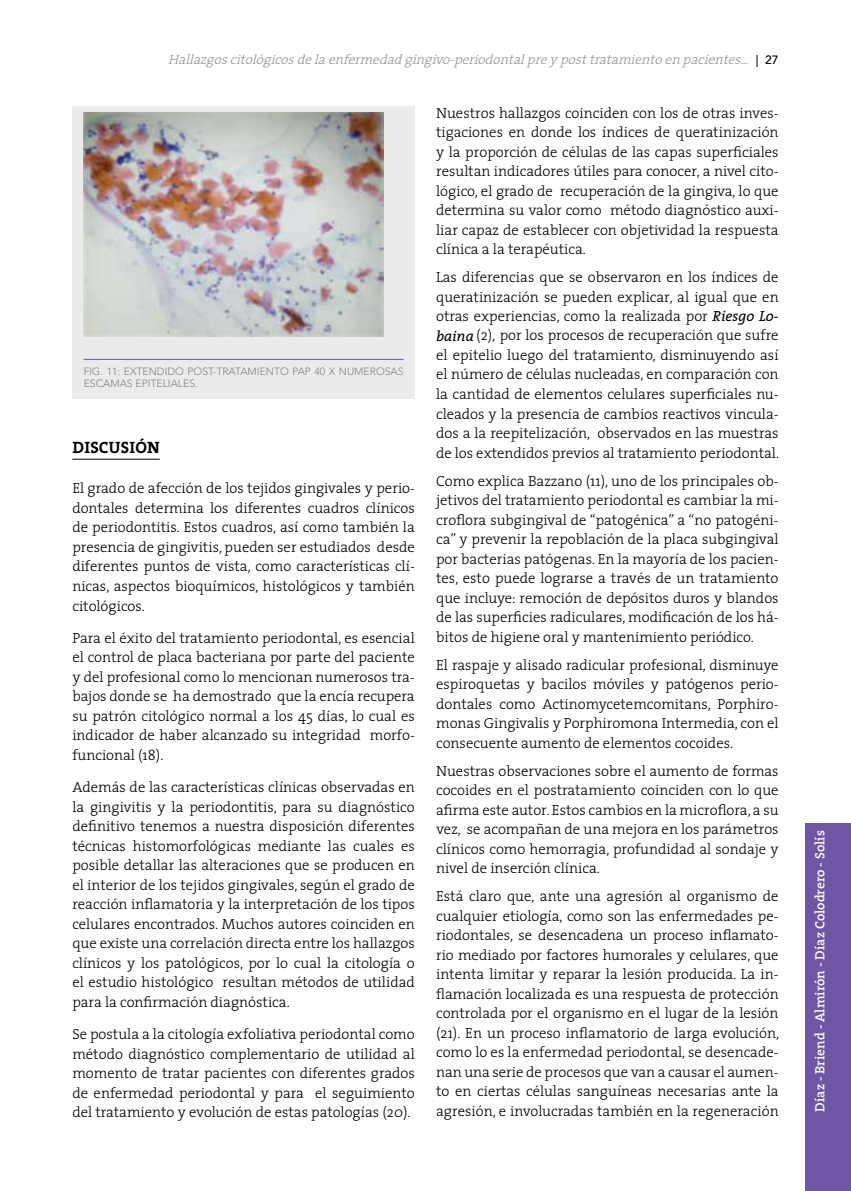
<style>
.page{position:relative;width:851px;height:1191px;background:#fff}
.page>*{position:absolute;margin:0;border:0;box-sizing:border-box;transform-origin:0 0}
.t1{font:700 16.5px "The Serif";letter-spacing:.015em;color:#000}
.t2{font:300 14.7px/19.5px "The Serif";color:#000;text-align:justify}
.t3{font:italic 300 13.5px "The Serif";color:#939598}
.t4{font:600 13.5px "The Serif";color:#fff}
.t5{font:300 10.5px/12.6px "Avenir LT Std";color:#808285}
.s1{font-family:"Avenir LT Std";font-weight:500;font-style:normal;font-size:12px;color:#000}
.s2{font-weight:400;font-style:italic}
</style>
<div class="page">
<div style="left:805px;top:823px;width:45px;height:368px;background:#6f56a4"></div>
<hr style="left:72px;top:459px;width:88px;height:1px;background:#000">
<div style="left:72px;top:106px;width:343px;height:293px;background:#ebebec"></div>
<img style="left:84px;top:113px;width:299px;height:223px">
<hr style="left:83px;top:359px;width:320px;height:1px;background:#6f56a4">
<p class="t3" style="left:168px;top:49px;width:612px">Hallazgoscitológicosdelaenfermedadgingivo-periodontalpreyposttratamientoenpacientes... <span class="s1">| 2 7</span></p>
<p class="t5" style="left:84px;top:365px;width:321px">FIG. 11: EXTENDIDO POST-TRATAMIENTO PAP 40 X NUMEROSAS<br>ESCAMAS EPITELIALES.</p>
<p class="t1" style="left:72px;top:433px;width:89px">DISCUSIÓN</p>
<p class="t2" style="left:72px;top:478px;width:344px">El grado de afección de los tejidos gingivales y perio&shy;dontales determina los diferentes cuadros clínicos de periodontitis. Estos cuadros, así como también la presencia de gingivitis, pueden ser estudiados desde diferentes puntos de vista, como características clí&shy;nicas, aspectos bioquímicos, histológicos y también citológicos.</p>
<p class="t2" style="left:72px;top:627px;width:344px">Para el éxito del tratamiento periodontal, es esencial el control de placa bacteriana por parte del paciente y del profesional como lo mencionan numerosos tra&shy;bajos donde se ha demostrado que la encía recupera su patrón citológico normal a los 45 días, lo cual es indicador de haber alcanzado su integridad morfo&shy;funcional (18).</p>
<p class="t2" style="left:72px;top:777px;width:344px">Además de las características clínicas observadas en la gingivitis y la periodontitis, para su diagnóstico definitivo tenemos a nuestra disposición diferentes técnicas histomorfológicas mediante las cuales es posible detallar las alteraciones que se producen en el interior de los tejidos gingivales, según el grado de reacción inflamatoria y la interpretación de los tipos celulares encontrados. Muchos autores coinciden en que existe una correlación directa entre los hallazgos clínicos y los patológicos, por lo cual la citología o el estudio histológico resultan métodos de utilidad para la confirmación diagnóstica.</p>
<p class="t2" style="left:72px;top:1023px;width:344px">Se postula a la citología exfoliativa periodontal como método diagnóstico complementario de utilidad al momento de tratar pacientes con diferentes grados de enfermedad periodontal y para el seguimiento del tratamiento y evolución de estas patologías (20).</p>
<p class="t2" style="left:436px;top:102px;width:344px">Nuestros hallazgos coinciden con los de otras inves&shy;tigaciones en donde los índices de queratinización y la proporción de células de las capas superficiales resultan indicadores útiles para conocer, a nivel cito&shy;lógico, el grado de recuperación de la gingiva, lo que determina su valor como método diagnóstico auxi&shy;liar capaz de establecer con objetividad la respuesta clínica a la terapéutica.</p>
<p class="t2" style="left:436px;top:267px;width:344px">Las diferencias que se observaron en los índices de queratinización se pueden explicar, al igual que en otras experiencias, como la realizada por <span class="s2">Riesgo Lo&shy;baina</span> (2), por los procesos de recuperación que sufre el epitelio luego del tratamiento, disminuyendo así el número de células nucleadas, en comparación con la cantidad de elementos celulares superficiales nu&shy;cleados y la presencia de cambios reactivos vincula&shy;dos a la reepitelización, observados en las muestras de los extendidos previos al tratamiento periodontal.</p>
<p class="t2" style="left:436px;top:470px;width:344px">Como explica Bazzano (11), uno de los principales ob&shy;jetivos del tratamiento periodontal es cambiar la mi&shy;croflora subgingival de “patogénica” a “no patogéni&shy;ca” y prevenir la repoblación de la placa subgingival por bacterias patógenas. En la mayoría de los pacien&shy;tes, esto puede lograrse a través de un tratamiento que incluye: remoción de depósitos duros y blandos de las superficies radiculares, modificación de los há&shy;bitos de higiene oral y mantenimiento periódico.</p>
<p class="t2" style="left:436px;top:654px;width:344px">El raspaje y alisado radicular profesional, disminuye espiroquetas y bacilos móviles y patógenos perio&shy;dontales como Actinomycetemcomitans, Porphiro&shy;monas Gingivalis y Porphiromona Intermedia, con el consecuente aumento de elementos cocoides.</p>
<p class="t2" style="left:436px;top:760px;width:344px">Nuestras observaciones sobre el aumento de formas cocoides en el postratamiento coinciden con lo que afirma este autor. Estos cambios en la microflora, a su vez, se acompañan de una mejora en los parámetros clínicos como hemorragia, profundidad al sondaje y nivel de inserción clínica.</p>
<p class="t2" style="left:436px;top:886px;width:344px">Está claro que, ante una agresión al organismo de cualquier etiología, como son las enfermedades pe&shy;riodontales, se desencadena un proceso inflamato&shy;rio mediado por factores humorales y celulares, que intenta limitar y reparar la lesión producida. La in&shy;flamación localizada es una respuesta de protección controlada por el organismo en el lugar de la lesión (21). En un proceso inflamatorio de larga evolución, como lo es la enfermedad periodontal, se desencade&shy;nan una serie de procesos que van a causar el aumen&shy;to en ciertas células sanguíneas necesarias ante la agresión, e involucradas también en la regeneración</p>
<p class="t4" style="left:808px;top:1111px;width:282px;rotate:-90deg">Díaz - Briend - Almirón - Díaz Colodrero - Solís</p>
</div>
